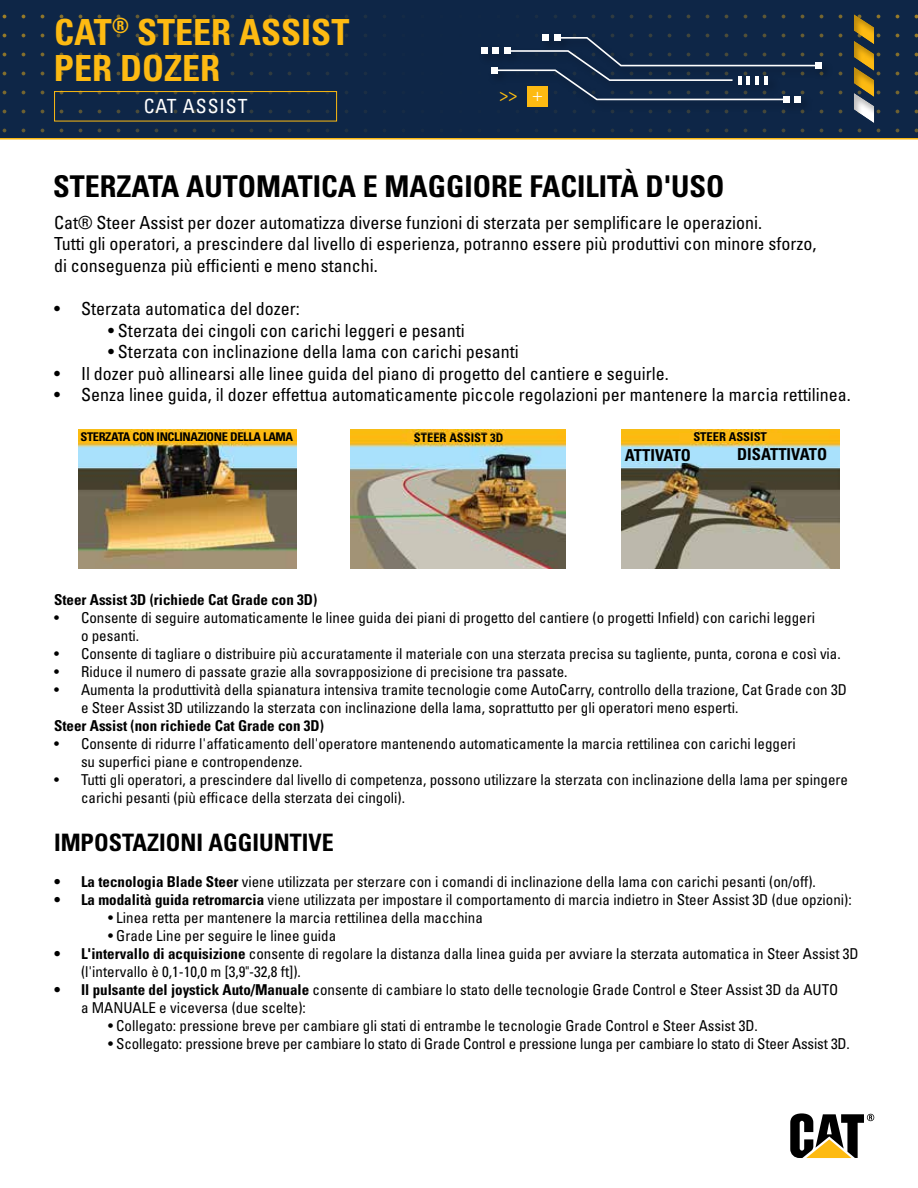
<style>
.page{position:relative;width:918px;height:1188px;background:#fff}
.page>*{position:absolute;margin:0;border:0;box-sizing:border-box;transform-origin:0 0}
.t1{font:700 condensed 36px/36px "Univers LT Std";color:#fdba12}
.t2{font:700 condensed 30px "Univers LT Std";color:#000}
.t3{font:700 condensed 24px "Univers LT Std";color:#000}
.t4{font:condensed 19.5px "Univers LT Std";letter-spacing:.05em;color:#fff}
.t5{font:condensed 18px/21.6px "Univers LT Std";color:#000}
.t6{font:condensed 18px "Univers LT Std";color:#febe10}
.t7{font:700 condensed 16.5px "Univers LT Std";color:#000}
.t8{font:condensed 15px/18px "Univers LT Std";color:#000}
.t9{font:700 condensed 15px "Univers LT Std";color:#000}
.t10{font:700 condensed 12px "Univers LT Std";letter-spacing:-.03em;color:#000;scale:1.04 1}
.t11{font:700 condensed 12px "Univers LT Std";color:#000;scale:1.04 1}
.s1{font-weight:300;font-stretch:ultra-condensed;color:#fff}
.s2{font-weight:700}
</style>
<div class="page">
<svg style="left:790px;top:1113px;width:84px;height:45px"></svg>
<svg style="left:0;top:0;width:918px;height:140px;background:#676348"></svg>
<div style="left:2px;top:0;width:916px;height:135px;background:#0e2647"></div>
<div style="left:815px;top:62px;width:6px;height:7px;background:#fff"></div>
<div style="left:783px;top:96px;width:7px;height:7px;background:#fff"></div>
<div style="left:794px;top:96px;width:7px;height:7px;background:#fff"></div>
<div style="left:493px;top:47px;width:6px;height:7px;background:#fff"></div>
<div style="left:481px;top:47px;width:7px;height:7px;background:#fff"></div>
<div style="left:492px;top:67px;width:6px;height:7px;background:#fff"></div>
<svg style="left:497px;top:35px;width:323px;height:66px"></svg>
<div style="left:851px;top:14px;width:24px;height:111px;background:#000;opacity:.25"></div>
<div style="left:54px;top:91px;width:283px;height:30px;border:1px solid #fdba12"></div>
<div style="left:527px;top:86px;width:21px;height:20px;background:#fdba12"></div>
<img style="left:79px;top:429px;width:217px;height:139px">
<img style="left:350px;top:429px;width:216px;height:139px">
<img style="left:622px;top:429px;width:217px;height:139px">
<div style="left:80px;top:432px;width:213px;height:11px;background:#fdba13"></div>
<div style="left:407px;top:433px;width:103px;height:10px;background:#fdba13"></div>
<div style="left:679px;top:433px;width:102px;height:10px;background:#fdba13"></div>
<div style="left:625px;top:447px;width:66px;height:15px;background:#a9e1fa"></div>
<div style="left:737px;top:448px;width:90px;height:16px;background:#a9e1fa"></div>
<h1 class="t1" style="left:54px;top:14px;width:297px">CAT<sup>®</sup> STEER ASSIST<br>PER DOZER</h1>
<h3 class="t4" style="left:144px;top:94px;width:105px">CAT ASSIST</h3>
<p class="t6" style="left:499px;top:83px;width:45px">&gt;&gt; <span class="s1">+</span></p>
<h2 class="t2" style="left:53px;top:168px;width:673px">STERZATA AUTOMATICA E MAGGIORE FACILITÀ D'USO</h2>
<p class="t5" style="left:54px;top:211px;width:764px">Cat® Steer Assist per dozer automatizza diverse funzioni di sterzata per semplificare le operazioni.<br>Tutti gli operatori, a prescindere dal livello di esperienza, potranno essere più produttivi con minore sforzo, di conseguenza più efficienti e meno stanchi.</p>
<p class="t5" style="left:54px;top:298px;width:247px">• Sterzata automatica del dozer:</p>
<p class="t5" style="left:108px;top:319px;width:358px">• Sterzata dei cingoli con carichi leggeri e pesanti</p>
<p class="t5" style="left:108px;top:341px;width:412px">• Sterzata con inclinazione della lama con carichi pesanti</p>
<p class="t5" style="left:54px;top:362px;width:616px">• Il dozer può allinearsi alle linee guida del piano di progetto del cantiere e seguirle.</p>
<p class="t5" style="left:54px;top:384px;width:798px">• Senza linee guida, il dozer effettua automaticamente piccole regolazioni per mantenere la marcia rettilinea.</p>
<p class="t10" style="left:80px;top:429px;width:206px">STERZATA CON INCLINAZIONE DELLA LAMA</p>
<p class="t11" style="left:414px;top:430px;width:88px">STEER ASSIST 3D</p>
<p class="t11" style="left:693px;top:430px;width:72px">STEER ASSIST</p>
<p class="t7" style="left:625px;top:445px;width:68px">ATTIVATO</p>
<p class="t7" style="left:737px;top:444px;width:92px">DISATTIVATO</p>
<p class="t9" style="left:54px;top:590px;width:265px">Steer Assist 3D (richiede Cat Grade con 3D)</p>
<p class="t8" style="left:81px;top:608px;width:736px;text-indent:-27px">• Consente di seguire automaticamente le linee guida dei piani di progetto del cantiere (o progetti Infield) con carichi leggeri o pesanti.</p>
<p class="t8" style="left:54px;top:644px;width:788px">• Consente di tagliare o distribuire più accuratamente il materiale con una sterzata precisa su tagliente, punta, corona e così via.</p>
<p class="t8" style="left:54px;top:662px;width:515px">• Riduce il numero di passate grazie alla sovrapposizione di precisione tra passate.</p>
<p class="t8" style="left:81px;top:680px;width:767px;text-indent:-27px">• Aumenta la produttività della spianatura intensiva tramite tecnologie come AutoCarry, controllo della trazione, Cat Grade con 3D e Steer Assist 3D utilizzando la sterzata con inclinazione della lama, soprattutto per gli operatori meno esperti.</p>
<p class="t9" style="left:54px;top:716px;width:271px">Steer Assist (non richiede Cat Grade con 3D)</p>
<p class="t8" style="left:81px;top:734px;width:716px;text-indent:-27px">• Consente di ridurre l'affaticamento dell'operatore mantenendo automaticamente la marcia rettilinea con carichi leggeri su superfici piane e contropendenze.</p>
<p class="t8" style="left:81px;top:770px;width:769px;text-indent:-27px">• Tutti gli operatori, a prescindere dal livello di competenza, possono utilizzare la sterzata con inclinazione della lama per spingere carichi pesanti (più efficace della sterzata dei cingoli).</p>
<h3 class="t3" style="left:54px;top:828px;width:281px">IMPOSTAZIONI AGGIUNTIVE</h3>
<p class="t8" style="left:54px;top:872px;width:763px"><span class="s2">• La tecnologia Blade Steer</span> viene utilizzata per sterzare con i comandi di inclinazione della lama con carichi pesanti (on/off).</p>
<p class="t8" style="left:54px;top:890px;width:799px"><span class="s2">• La modalità guida retromarcia</span> viene utilizzata per impostare il comportamento di marcia indietro in Steer Assist 3D (due opzioni):</p>
<p class="t8" style="left:108px;top:908px;width:376px">• Linea retta per mantenere la marcia rettilinea della macchina</p>
<p class="t8" style="left:108px;top:926px;width:230px">• Grade Line per seguire le linee guida</p>
<p class="t8" style="left:81px;top:944px;width:779px;text-indent:-27px"><span class="s2">• L'intervallo di acquisizione</span> consente di regolare la distanza dalla linea guida per avviare la sterzata automatica in Steer Assist 3D (l'intervallo è 0,1-10,0 m [3,9"-32,8 ft]).</p>
<p class="t8" style="left:81px;top:980px;width:759px;text-indent:-27px"><span class="s2">• Il pulsante del joystick Auto/Manuale</span> consente di cambiare lo stato delle tecnologie Grade Control e Steer Assist 3D da AUTO a MANUALE e viceversa (due scelte):</p>
<p class="t8" style="left:108px;top:1016px;width:651px">• Collegato: pressione breve per cambiare gli stati di entrambe le tecnologie Grade Control e Steer Assist 3D.</p>
<p class="t8" style="left:108px;top:1034px;width:743px">• Scollegato: pressione breve per cambiare lo stato di Grade Control e pressione lunga per cambiare lo stato di Steer Assist 3D.</p>
</div>
